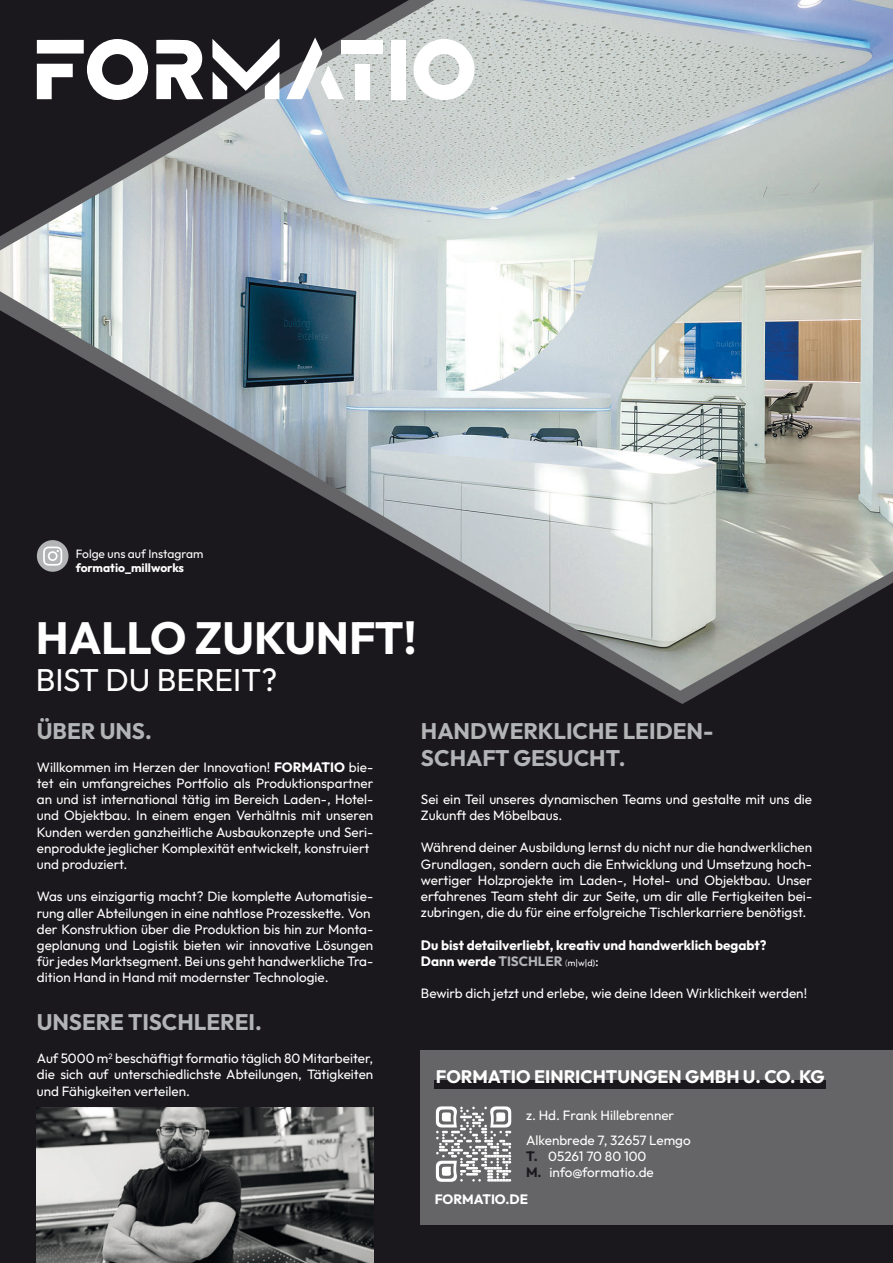
<style>
.page{position:relative;width:893px;height:1263px;background:#fff}
.page>*{position:absolute;margin:0;border:0;box-sizing:border-box;transform-origin:0 0}
.t1{font:700 45.15px "Outfit";color:#fff}
.t2{font:31.5px "Outfit";color:#fff}
.t3{font:700 22.5px/27px "Outfit";color:#b2b4b6}
.t4{font:700 18px "Outfit";color:#fff}
.t5{font:13.5px/16.2px "Outfit";color:#fff}
.t6{font:700 13.5px/16.2px "Outfit";color:#fff}
.t7{font:12px "Outfit";color:#fff}
.t8{font:700 12px "Outfit";color:#fff}
.s1{font-weight:700}
.s2{color:#b2b4b6}
.s3{font-weight:400;font-size:9px;color:#b2b4b6}
.s4{font-weight:400;font-size:9px}
.s5{font-weight:400}
.s6{font-weight:700;color:#1a181c}
</style>
<div class="page">
<div style="left:0;top:704px;width:893px;height:559px;background:#1a181c"></div>
<div style="left:421px;top:1050px;width:472px;height:174px;background:#656567"></div>
<img style="left:37px;top:1107px;width:336px;height:156px">
<div style="left:435px;top:1080px;width:391px;height:9px;background:#1a181c"></div>
<img style="left:0;top:0;width:893px;height:691px">
<svg style="left:436px;top:1106px;width:75px;height:76px"></svg>
<svg style="left:413px;top:39px;width:62px;height:61px"></svg>
<svg style="left:37px;top:39px;width:111px;height:61px"></svg>
<svg style="left:156px;top:40px;width:47px;height:59px"></svg>
<div style="left:391px;top:40px;width:14px;height:59px;background:#fff"></div>
<div style="left:341px;top:40px;width:42px;height:14px;background:#fff"></div>
<div style="left:355px;top:64px;width:14px;height:35px;background:#fff"></div>
<svg style="left:286px;top:37px;width:58px;height:62px"></svg>
<svg style="left:212px;top:39px;width:68px;height:60px"></svg>
<svg style="left:37px;top:540px;width:32px;height:32px"></svg>
<svg style="left:0;top:878px;width:1px;height:385px"></svg>
<p class="t7" style="left:76px;top:546px;width:129px">Folge uns auf Instagram</p>
<p class="t8" style="left:76px;top:560px;width:110px">formatio_millworks</p>
<h1 class="t1" style="left:36px;top:608px;width:382px">HALLO ZUKUNFT!</h1>
<h2 class="t2" style="left:36px;top:660px;width:243px">BIST DU BEREIT?</h2>
<h3 class="t3" style="left:37px;top:718px;width:116px">ÜBER UNS.</h3>
<p class="t5" style="left:37px;top:759px;width:338px">Willkommen im Herzen der Innovation! <span class="s1">FORMATIO</span> bie&shy;tet ein umfangreiches Portfolio als Produktionspartner an und ist international tätig im Bereich Laden-, Hotel&shy;und Objektbau. In einem engen Verhältnis mit unseren Kunden werden ganzheitliche Ausbaukonzepte und Seri&shy;enprodukte jeglicher Komplexität entwickelt, konstruiert und produziert.</p>
<p class="t5" style="left:37px;top:889px;width:338px">Was uns einzigartig macht? Die komplette Automatisie&shy;rung aller Abteilungen in eine nahtlose Prozesskette. Von der Konstruktion über die Produktion bis hin zur Monta&shy;geplanung und Logistik bieten wir innovative Lösungen für jedes Marktsegment. Bei uns geht handwerkliche Tra&shy;dition Hand in Hand mit modernster Technologie.</p>
<h3 class="t3" style="left:37px;top:1009px;width:226px">UNSERE TISCHLEREI.</h3>
<p class="t5" style="left:37px;top:1051px;width:338px;text-align:justify">Auf 5000 m<sup>2</sup> beschäftigt formatio täglich 80 Mitarbeiter, die sich auf unterschiedlichste Abteilungen, Tätigkeiten und Fähigkeiten verteilen.</p>
<h3 class="t3" style="left:421px;top:718px;width:294px">HANDWERKLICHE LEIDEN-<br>SCHAFT GESUCHT.</h3>
<p class="t5" style="left:421px;top:791px;width:393px">Sei ein Teil unseres dynamischen Teams und gestalte mit uns die<br>Zukunft des Möbelbaus.</p>
<p class="t5" style="left:421px;top:840px;width:393px;text-align:justify">Während deiner Ausbildung lernst du nicht nur die handwerklichen Grundlagen, sondern auch die Entwicklung und Umsetzung hoch&shy;wertiger Holzprojekte im Laden-, Hotel- und Objektbau. Unser erfahrenes Team steht dir zur Seite, um dir alle Fertigkeiten bei&shy;zubringen, die du für eine erfolgreiche Tischlerkarriere benötigst.</p>
<p class="t6" style="left:421px;top:937px;width:347px">Du bist detailverliebt, kreativ und handwerklich begabt?<br>Dann werde <span class="s2">TISCHLER</span> <span class="s3">(</span><span class="s4">m|w|d)</span><span class="s5">:</span></p>
<p class="t5" style="left:421px;top:986px;width:388px">Bewirb dich jetzt und erlebe, wie deine Ideen Wirklichkeit werden!</p>
<h3 class="t4" style="left:436px;top:1064px;width:390px">FORMATIO EINRICHTUNGEN GMBH U. CO. KG</h3>
<p class="t5" style="left:526px;top:1103px;width:166px;line-height:24.8px">z. Hd. Frank Hillebrenner<br>Alkenbrede 7, 32657 Lemgo</p>
<p class="t5" style="left:526px;top:1148px;width:129px"><span class="s6">T.</span> 05261 70 80 100<br><span class="s6">M.</span> info@formatio.de</p>
<p class="t6" style="left:435px;top:1192px;width:95px">FORMATIO.DE</p>
</div>
